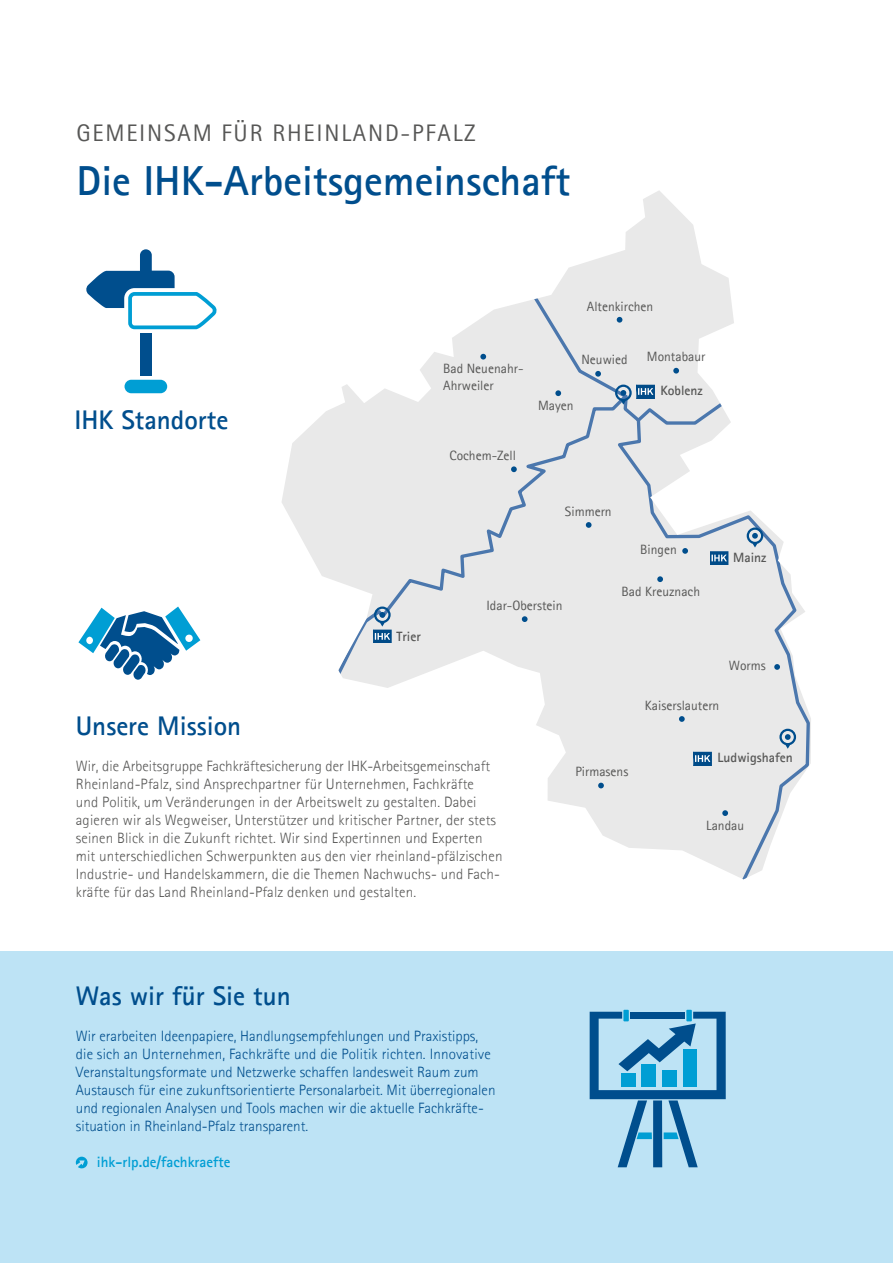
<style>
.page{position:relative;width:893px;height:1263px;background:#fff}
.page>*{position:absolute;margin:0;border:0;box-sizing:border-box;transform-origin:0 0}
.t1{font:700 42px "Agfa Rotis Sans Serif";color:#004e8d}
.t2{font:700 27px "Agfa Rotis Sans Serif";color:#004e8d}
.t3{font:24px "Agfa Rotis Sans Serif";letter-spacing:.075em;color:#575756}
.t4{font:300 15px/18px "Agfa Rotis Sans Serif";letter-spacing:.01em;color:#575756}
.t5{font:300 15px/18px "Agfa Rotis Sans Serif";color:#004e8d}
.t6{font:700 15px "Agfa Rotis Sans Serif";color:#009ed4}
.t7{font:13.5px/16.5px "Agfa Rotis Sans Serif";color:#575756}
.t8{font:700 13.5px "Agfa Rotis Sans Serif";color:#575756}
</style>
<div class="page">
<div style="left:0;top:951px;width:893px;height:312px;background:#bde3f5"></div>
<div style="left:125px;top:380px;width:42px;height:13px;background:#009ed4;border-radius:7px"></div>
<div style="left:140px;top:333px;width:12px;height:43px;background:#004e8d"></div>
<svg style="left:86px;top:249px;width:131px;height:81px"></svg>
<svg style="left:282px;top:191px;width:448px;height:497px"></svg>
<svg style="left:530px;top:292px;width:281px;height:587px"></svg>
<svg style="left:332px;top:392px;width:298px;height:290px;background:#e7e8e9"></svg>
<svg style="left:522px;top:616px;width:6px;height:6px"></svg>
<svg style="left:679px;top:716px;width:6px;height:6px"></svg>
<svg style="left:586px;top:522px;width:6px;height:6px"></svg>
<svg style="left:511px;top:466px;width:6px;height:6px"></svg>
<svg style="left:480px;top:354px;width:6px;height:5px"></svg>
<svg style="left:779px;top:729px;width:17px;height:20px"></svg>
<svg style="left:722px;top:810px;width:6px;height:6px"></svg>
<svg style="left:598px;top:783px;width:6px;height:5px"></svg>
<svg style="left:682px;top:548px;width:6px;height:6px"></svg>
<svg style="left:555px;top:390px;width:6px;height:6px"></svg>
<svg style="left:617px;top:317px;width:5px;height:6px"></svg>
<svg style="left:595px;top:371px;width:6px;height:6px"></svg>
<svg style="left:673px;top:368px;width:6px;height:6px"></svg>
<svg style="left:774px;top:664px;width:6px;height:6px"></svg>
<svg style="left:657px;top:576px;width:6px;height:6px"></svg>
<svg style="left:710px;top:551px;width:18px;height:13px"></svg>
<svg style="left:693px;top:752px;width:19px;height:13px"></svg>
<svg style="left:373px;top:606px;width:19px;height:37px"></svg>
<svg style="left:615px;top:385px;width:113px;height:41px;background:#c8d3dd"></svg>
<svg style="left:747px;top:527px;width:16px;height:20px"></svg>
<svg style="left:78px;top:606px;width:122px;height:74px"></svg>
<svg style="left:76px;top:1157px;width:12px;height:12px"></svg>
<div style="left:686px;top:1010px;width:6px;height:11px;background:#009ed4"></div>
<div style="left:623px;top:1010px;width:6px;height:11px;background:#009ed4"></div>
<svg style="left:590px;top:1012px;width:136px;height:155px"></svg>
<p class="t3" style="left:76px;top:119px;width:401px">GEMEINSAM FÜR RHEINLAND-PFALZ</p>
<p class="t1" style="left:77px;top:155px;width:495px">Die IHK-Arbeitsgemeinschaft</p>
<p class="t2" style="left:74px;top:403px;width:156px">IHK Standorte</p>
<p class="t7" style="left:443px;top:360px;width:82px">Bad Neuenahr-<br>Ahrweiler</p>
<p class="t7" style="left:449px;top:447px;width:68px">Cochem-Zell</p>
<p class="t7" style="left:587px;top:298px;width:68px">Altenkirchen</p>
<p class="t7" style="left:581px;top:351px;width:48px">Neuwied</p>
<p class="t7" style="left:538px;top:397px;width:37px">Mayen</p>
<p class="t7" style="left:647px;top:348px;width:60px">Montabaur</p>
<p class="t8" style="left:660px;top:382px;width:44px">Koblenz</p>
<p class="t8" style="left:396px;top:627px;width:26px">Trier</p>
<p class="t7" style="left:565px;top:503px;width:48px">Simmern</p>
<p class="t7" style="left:486px;top:597px;width:78px">Idar-Oberstein</p>
<p class="t7" style="left:640px;top:541px;width:38px">Bingen</p>
<p class="t7" style="left:622px;top:583px;width:80px">Bad Kreuznach</p>
<p class="t8" style="left:733px;top:549px;width:35px">Mainz</p>
<p class="t7" style="left:729px;top:657px;width:38px">Worms</p>
<p class="t7" style="left:645px;top:697px;width:76px">Kaiserslautern</p>
<p class="t2" style="left:76px;top:709px;width:167px">Unsere Mission</p>
<p class="t4" style="left:76px;top:757px;width:428px">Wir, die Arbeitsgruppe Fachkräftesicherung der IHK-Arbeitsgemeinschaft Rheinland-Pfalz, sind Ansprechpartner für Unternehmen, Fachkräfte<br>und Politik, um Veränderungen in der Arbeitswelt zu gestalten. Dabei agieren wir als Wegweiser, Unterstützer und kritischer Partner, der stets seinen Blick in die Zukunft richtet. Wir sind Expertinnen und Experten mit unterschiedlichen Schwerpunkten aus den vier rheinland-pfälzischen Industrie- und Handelskammern, die die Themen Nachwuchs- und Fach&shy;kräfte für das Land Rheinland-Pfalz denken und gestalten.</p>
<p class="t2" style="left:76px;top:979px;width:216px">Was wir für Sie tun</p>
<p class="t5" style="left:76px;top:1027px;width:421px">Wir erarbeiten Ideenpapiere, Handlungsempfehlungen und Praxistipps, die sich an Unternehmen, Fachkräfte und die Politik richten. Innovative Veranstaltungsformate und Netzwerke schaffen landesweit Raum zum Austausch für eine zukunftsorientierte Personalarbeit. Mit überregionalen und regionalen Analysen und Tools machen wir die aktuelle Fachkräfte&shy;situation in Rheinland-Pfalz transparent.</p>
<p class="t6" style="left:97px;top:1153px;width:135px">ihk-rlp.de/fachkraefte</p>
<p class="t7" style="left:575px;top:763px;width:54px">Pirmasens</p>
<p class="t8" style="left:718px;top:749px;width:77px">Ludwigshafen</p>
<p class="t7" style="left:706px;top:817px;width:39px">Landau</p>
</div>
